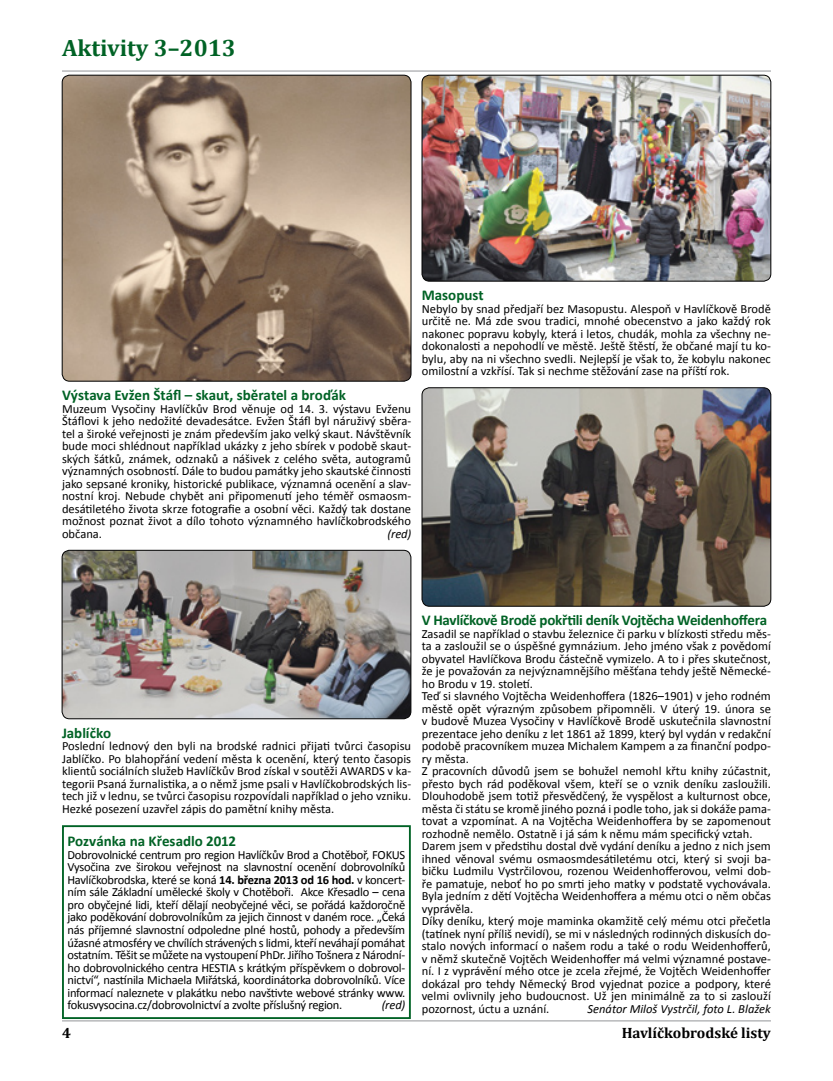
<style>
.page{position:relative;width:833px;height:1081px;background:#fff}
.page>*{position:absolute;margin:0;border:0;box-sizing:border-box;transform-origin:0 0}
.t1{font:700 23.75px "Cambria";color:#006225}
.t2{font:700 15px "Calibri";letter-spacing:-.005em;color:#006225}
.t3{font:700 15px "Cambria";color:#000}
.t4{font:12.5px/12.5px "Calibri";color:#000;text-align:justify}
.t5{font:italic 12.5px "Calibri";color:#000}
.s1{font-weight:700}
</style>
<div class="page">
<hr style="left:62px;top:71px;width:709px;height:1px;background:#939598">
<hr style="left:62px;top:1020px;width:709px;height:1px;background:#939598">
<img style="left:62px;top:75px;width:349px;height:306px">
<div style="left:62px;top:75px;width:349px;height:306px;border:1px solid #000;border-radius:8px"></div>
<img style="left:62px;top:550px;width:349px;height:169px">
<div style="left:62px;top:550px;width:349px;height:169px;border:1px solid #000;border-radius:8px"></div>
<img style="left:422px;top:75px;width:349px;height:206px">
<div style="left:422px;top:75px;width:349px;height:206px;border:1px solid #000;border-radius:8px"></div>
<img style="left:422px;top:388px;width:349px;height:218px">
<div style="left:422px;top:388px;width:349px;height:218px;border:1px solid #000;border-radius:8px"></div>
<div style="left:62px;top:825px;width:349px;height:194px;border:2px solid #006225"></div>
<h1 class="t1" style="left:62px;top:33px;width:175px">Aktivity 3–2013</h1>
<p class="t2" style="left:62px;top:386px;width:285px">Výstava Evžen Štáfl – skaut, sběratel a broďák</p>
<p class="t4" style="left:62px;top:402px;width:351px">Muzeum Vysočiny Havlíčkův Brod věnuje od 14. 3. výstavu Evženu Štáflovi k jeho nedožité devadesátce. Evžen Štáfl byl náruživý sběra&shy;tel a široké veřejnosti je znám především jako velký skaut. Návštěvník bude moci shlédnout například ukázky z jeho sbírek v podobě skaut&shy;ských šátků, známek, odznaků a nášivek z celého světa, autogramů významných osobností. Dále to budou památky jeho skautské činnosti jako sepsané kroniky, historické publikace, významná ocenění a slav&shy;nostní kroj. Nebude chybět ani připomenutí jeho téměř osmaosm&shy;desátiletého života skrze fotografie a osobní věci. Každý tak dostane možnost poznat život a dílo tohoto významného havlíčkobrodského občana.</p>
<p class="t5" style="left:388px;top:526px;width:25px">(red)</p>
<p class="t2" style="left:422px;top:286px;width:63px">Masopust</p>
<p class="t4" style="left:422px;top:302px;width:351px">Nebylo by snad předjaří bez Masopustu. Alespoň v Havlíčkově Brodě určitě ne. Má zde svou tradici, mnohé obecenstvo a jako každý rok nakonec popravu kobyly, která i letos, chudák, mohla za všechny ne&shy;dokonalosti a nepohodlí ve městě. Ještě štěstí, že občané mají tu ko&shy;bylu, aby na ni všechno svedli. Nejlepší je však to, že kobylu nakonec omilostní a vzkřísí. Tak si nechme stěžování zase na příští rok.</p>
<p class="t2" style="left:62px;top:723px;width:51px">Jablíčko</p>
<p class="t4" style="left:62px;top:739px;width:351px">Poslední lednový den byli na brodské radnici přijati tvůrci časopisu Jablíčko. Po blahopřání vedení města k ocenění, který tento časopis klientů sociálních služeb Havlíčkův Brod získal v soutěži AWARDS v ka&shy;tegorii Psaná žurnalistika, a o němž jsme psali v Havlíčkobrodských lis&shy;tech již v lednu, se tvůrci časopisu rozpovídali například o jeho vzniku.<br>Hezké posezení uzavřel zápis do pamětní knihy města.</p>
<p class="t2" style="left:67px;top:832px;width:170px">Pozvánka na Křesadlo 2012</p>
<p class="t4" style="left:67px;top:848px;width:339px">Dobrovolnické centrum pro region Havlíčkův Brod a Chotěboř, FOKUS Vysočina zve širokou veřejnost na slavnostní ocenění dobrovolníků Havlíčkobrodska, které se koná <span class="s1">14. března 2013 od 16 hod.</span> v koncert&shy;ním sále Základní umělecké školy v Chotěboři. Akce Křesadlo – cena pro obyčejné lidi, kteří dělají neobyčejné věci, se pořádá každoročně jako poděkování dobrovolníkům za jejich činnost v daném roce. „Čeká nás příjemné slavnostní odpoledne plné hostů, pohody a především úžasné atmosféry ve chvílích strávených s lidmi, kteří neváhají pomáhat ostatním. Těšit se můžete na vystoupení PhDr. Jiřího Tošnera z Národní&shy;ho dobrovolnického centra HESTIA s krátkým příspěvkem o dobrovol&shy;nictví“, nastínila Michaela Miřátská, koordinátorka dobrovolníků. Více informací naleznete v plakátku nebo navštivte webové stránky www. fokusvysocina.cz/dobrovolnictví a zvolte příslušný region.</p>
<p class="t5" style="left:382px;top:997px;width:25px">(red)</p>
<p class="t2" style="left:422px;top:611px;width:347px">V Havlíčkově Brodě pokřtili deník Vojtěcha Weidenhoffera</p>
<p class="t4" style="left:422px;top:627px;width:351px;text-align:left">Zasadil se například o stavbu železnice či parku v blízkosti středu měs&shy;ta a zasloužil se o úspěšné gymnázium. Jeho jméno však z povědomí obyvatel Havlíčkova Brodu částečně vymizelo. A to i přes skutečnost, že je považován za nejvýznamnějšího měšťana tehdy ještě Německé&shy;ho Brodu v 19. století.<br>Teď si slavného Vojtěcha Weidenhoffera (1826–1901) v jeho rodném městě opět výrazným způsobem připomněli. V úterý 19. února se v budově Muzea Vysočiny v Havlíčkově Brodě uskutečnila slavnostní prezentace jeho deníku z let 1861 až 1899, který byl vydán v redakční podobě pracovníkem muzea Michalem Kampem a za finanční podpo&shy;ry města.<br>Z pracovních důvodů jsem se bohužel nemohl křtu knihy zúčastnit, přesto bych rád poděkoval všem, kteří se o vznik deníku zasloužili.<br>Dlouhodobě jsem totiž přesvědčený, že vyspělost a kulturnost obce, města či státu se kromě jiného pozná i podle toho, jak si dokáže pama&shy;tovat a vzpomínat. A na Vojtěcha Weidenhoffera by se zapomenout rozhodně nemělo. Ostatně i já sám k němu mám specifický vztah.<br>Darem jsem v předstihu dostal dvě vydání deníku a jedno z nich jsem ihned věnoval svému osmaosmdesátiletému otci, který si svoji ba&shy;bičku Ludmilu Vystrčilovou, rozenou Weidenhofferovou, velmi dob&shy;ře pamatuje, neboť ho po smrti jeho matky v podstatě vychovávala.<br>Byla jedním z dětí Vojtěcha Weidenhoffera a mému otci o něm občas vyprávěla.<br>Díky deníku, který moje maminka okamžitě celý mému otci přečetla (tatínek nyní příliš nevidí), se mi v následných rodinných diskusích do&shy;stalo nových informací o našem rodu a také o rodu Weidenhofferů, v němž skutečně Vojtěch Weidenhoffer má velmi významné postave&shy;ní. I z vyprávění mého otce je zcela zřejmé, že Vojtěch Weidenhoffer dokázal pro tehdy Německý Brod vyjednat pozice a podpory, které velmi ovlivnily jeho budoucnost. Už jen minimálně za to si zaslouží pozornost, úctu a uznání.</p>
<p class="t5" style="left:587px;top:1001px;width:185px">Senátor Miloš Vystrčil, foto L. Blažek</p>
<p class="t3" style="left:62px;top:1024px;width:10px">4</p>
<p class="t3" style="left:621px;top:1024px;width:151px">Havlíčkobrodské listy</p>
</div>
